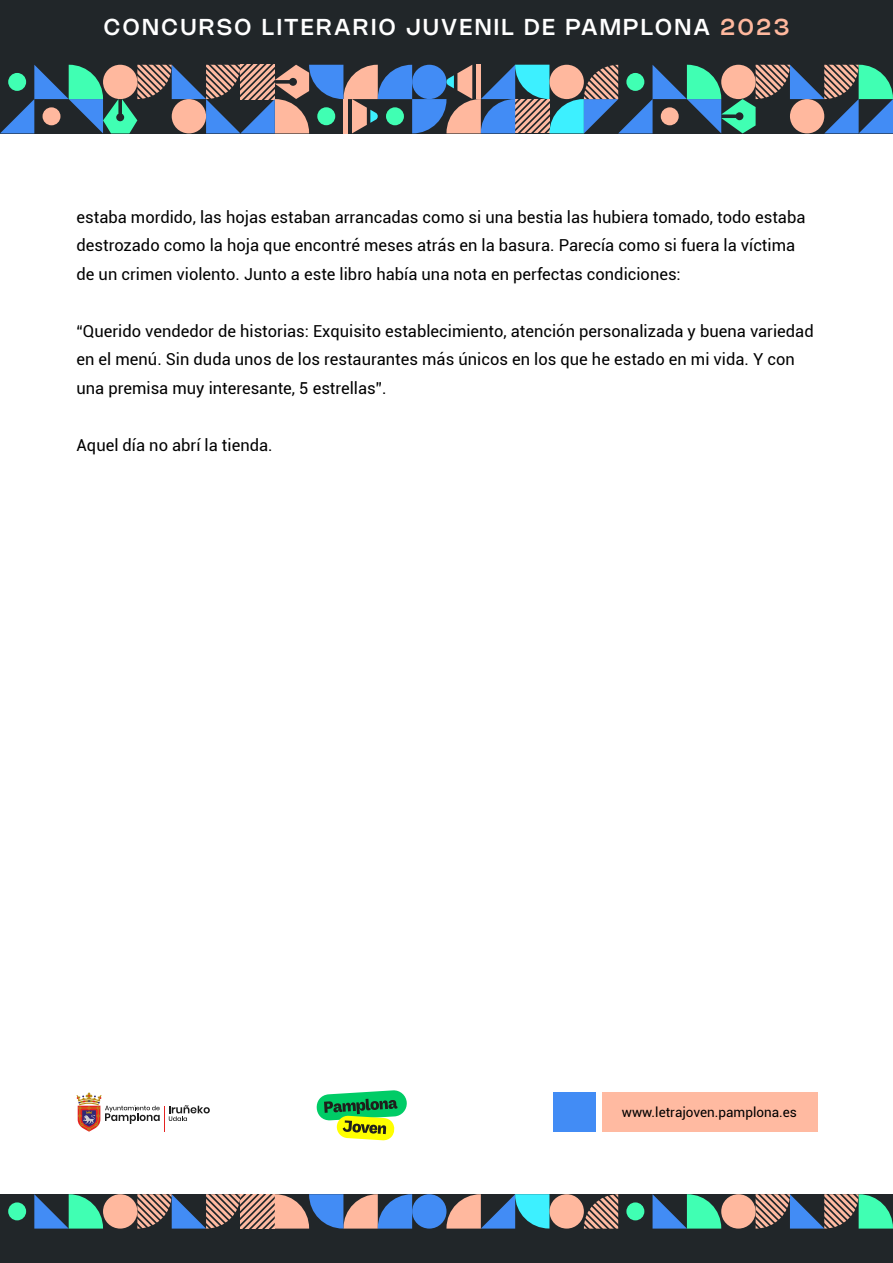
<style>
.page{position:relative;width:893px;height:1263px;background:#fff}
.page>*{position:absolute;margin:0;border:0;box-sizing:border-box;transform-origin:0 0}
.t1{font:500 22.5px "Nohemi";letter-spacing:.125em;color:#fff}
.t2{font:16.5px/28.5px "Roboto";color:#000}
.t3{font:13.5px "Roboto";color:#000}
.s1{color:#ffb89e}
</style>
<div class="page">
<svg style="left:316px;top:1090px;width:91px;height:51px"></svg>
<div style="left:602px;top:1092px;width:216px;height:40px;background:#ffbaa1"></div>
<div style="left:553px;top:1092px;width:42px;height:40px;background:#428cf5"></div>
<div style="left:0;top:0;width:893px;height:133px;background:#212629"></div>
<svg style="left:0;top:65px;width:893px;height:68px"></svg>
<div style="left:790px;top:99px;width:34px;height:34px;background:#ffb89e;border-radius:50%"></div>
<div style="left:0;top:1194px;width:893px;height:69px;background:#212629"></div>
<svg style="left:34px;top:1194px;width:69px;height:34px"></svg>
<div style="left:8px;top:1202px;width:18px;height:18px;background:#40ffb3;border-radius:50%"></div>
<div style="left:103px;top:1194px;width:34px;height:34px;background:#ffb89e;border-radius:50%"></div>
<svg style="left:446px;top:1194px;width:103px;height:34px"></svg>
<div style="left:412px;top:1194px;width:34px;height:34px;background:#428cf5;border-radius:50%"></div>
<div style="left:549px;top:1194px;width:35px;height:34px;background:#ffb89e;border-radius:50%"></div>
<svg style="left:584px;top:1194px;width:34px;height:34px"></svg>
<svg style="left:137px;top:1194px;width:275px;height:34px"></svg>
<svg style="left:653px;top:1194px;width:68px;height:34px"></svg>
<div style="left:626px;top:1202px;width:18px;height:18px;background:#40ffb3;border-radius:50%"></div>
<div style="left:721px;top:1194px;width:35px;height:34px;background:#ffb89e;border-radius:50%"></div>
<svg style="left:756px;top:1194px;width:137px;height:34px"></svg>
<svg style="left:77px;top:1092px;width:133px;height:40px"></svg>
<h1 class="t1" style="left:104px;top:13px;width:687px">CONCURSO LITERARIO JUVENIL DE PAMPLONA <span class="s1">2023</span></h1>
<p class="t2" style="left:77px;top:202px;width:730px">estaba mordido, las hojas estaban arrancadas como si una bestia las hubiera tomado, todo estaba destrozado como la hoja que encontré meses atrás en la basura. Parecía como si fuera la víctima de un crimen violento. Junto a este libro había una nota en perfectas condiciones:</p>
<p class="t2" style="left:77px;top:316px;width:739px">“Querido vendedor de historias: Exquisito establecimiento, atención personalizada y buena variedad en el menú. Sin duda unos de los restaurantes más únicos en los que he estado en mi vida. Y con una premisa muy interesante, 5 estrellas”.</p>
<p class="t2" style="left:77px;top:430px;width:198px">Aquel día no abrí la tienda.</p>
<p class="t3" style="left:622px;top:1103px;width:177px">www.letrajoven.pamplona.es</p>
</div>
